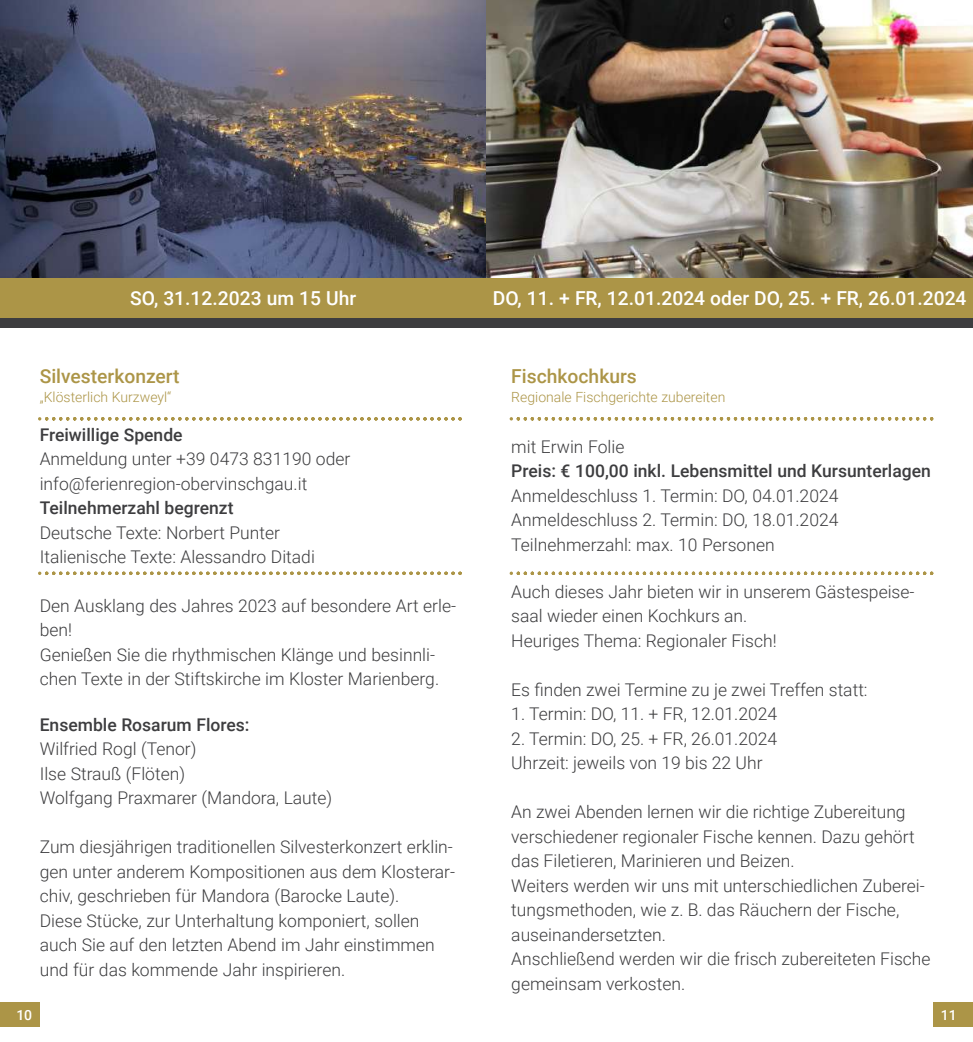
<style>
.page{position:relative;width:973px;height:1042px;background:#fff}
.page>*{position:absolute;margin:0;border:0;box-sizing:border-box;transform-origin:0 0}
.t1{font:500 19.25px "Roboto";color:#fff}
.t2{font:500 19.25px "Roboto";color:#ac9547}
.t3{font:300 17.5px/24.5px "Roboto";color:#3d3d3f}
.t4{font:500 17.5px "Roboto";color:#3d3d3f}
.t5{font:300 14px "Roboto";color:#ac9547}
.t6{font:500 14px "Roboto";color:#fff}
</style>
<div class="page">
<div style="left:486px;top:278px;width:486px;height:39px;background:#ac9547"></div>
<div style="left:0;top:278px;width:486px;height:39px;background:#ac9547"></div>
<div style="left:0;top:317px;width:486px;height:10px;background:#3d3d3f"></div>
<div style="left:486px;top:317px;width:486px;height:10px;background:#3d3d3f"></div>
<svg style="left:40px;top:571px;width:421px;height:4px"></svg>
<svg style="left:511px;top:571px;width:422px;height:4px"></svg>
<svg style="left:40px;top:417px;width:421px;height:3px"></svg>
<svg style="left:511px;top:417px;width:422px;height:3px"></svg>
<img style="left:0;top:0;width:972px;height:278px">
<div style="left:0;top:1002px;width:40px;height:25px;background:#ac9547"></div>
<div style="left:933px;top:1002px;width:39px;height:25px;background:#ac9547"></div>
<p class="t1" style="left:130px;top:290px;width:227px">SO, 31.12.2023 um 15 Uhr</p>
<p class="t2" style="left:40px;top:368px;width:141px">Silvesterkonzert</p>
<p class="t5" style="left:40px;top:391px;width:133px">„Klösterlich Kurzweyl“</p>
<p class="t4" style="left:40px;top:427px;width:144px">Freiwillige Spende</p>
<p class="t3" style="left:40px;top:448px;width:312px">Anmeldung unter +39 0473 831190 oder info@ferienregion-obervinschgau.it</p>
<p class="t4" style="left:40px;top:501px;width:195px">Teilnehmerzahl begrenzt</p>
<p class="t3" style="left:40px;top:522px;width:277px">Deutsche Texte: Norbert Punter<br>Italienische Texte: Alessandro Ditadi</p>
<p class="t3" style="left:40px;top:595px;width:418px">Den Ausklang des Jahres 2023 auf besondere Art erle‐ ben!<br>Genießen Sie die rhythmischen Klänge und besinnli‐ chen Texte in der Stiftskirche im Kloster Marienberg.</p>
<p class="t4" style="left:40px;top:717px;width:211px">Ensemble Rosarum Flores:</p>
<p class="t3" style="left:40px;top:738px;width:294px">Wilfried Rogl (Tenor)<br>Ilse Strauß (Flöten)<br>Wolfgang Praxmarer (Mandora, Laute)</p>
<p class="t3" style="left:40px;top:836px;width:416px">Zum diesjährigen traditionellen Silvesterkonzert erklin‐ gen unter anderem Kompositionen aus dem Klosterar‐ chiv, geschrieben für Mandora (Barocke Laute).<br>Diese Stücke, zur Unterhaltung komponiert, sollen auch Sie auf den letzten Abend im Jahr einstimmen und für das kommende Jahr inspirieren.</p>
<p class="t1" style="left:493px;top:290px;width:475px">DO, 11. + FR, 12.01.2024 oder DO, 25. + FR, 26.01.2024</p>
<p class="t2" style="left:511px;top:368px;width:127px">Fischkochkurs</p>
<p class="t5" style="left:511px;top:391px;width:215px">Regionale Fischgerichte zubereiten</p>
<p class="t3" style="left:511px;top:436px;width:115px">mit Erwin Folie</p>
<p class="t4" style="left:511px;top:464px;width:421px">Preis: € 100,00 inkl. Lebensmittel und Kursunterlagen</p>
<p class="t3" style="left:511px;top:485px;width:328px;text-align:justify">Anmeldeschluss 1. Termin: DO, 04.01.2024<br>Anmeldeschluss 2. Termin: DO, 18.01.2024<br>Teilnehmerzahl: max. 10 Personen</p>
<p class="t3" style="left:511px;top:581px;width:404px">Auch dieses Jahr bieten wir in unserem Gästespeise‐ saal wieder einen Kochkurs an.<br>Heuriges Thema: Regionaler Fisch!</p>
<p class="t3" style="left:511px;top:679px;width:358px">Es finden zwei Termine zu je zwei Treffen statt:</p>
<p class="t3" style="left:511px;top:703px;width:267px">1. Termin: DO, 11. + FR, 12.01.2024</p>
<p class="t3" style="left:511px;top:728px;width:267px">2. Termin: DO, 25. + FR, 26.01.2024<br>Uhrzeit: jeweils von 19 bis 22 Uhr</p>
<p class="t3" style="left:511px;top:801px;width:420px">An zwei Abenden lernen wir die richtige Zubereitung verschiedener regionaler Fische kennen. Dazu gehört das Filetieren, Marinieren und Beizen.<br>Weiters werden wir uns mit unterschiedlichen Zuberei‐ tungsmethoden, wie z. B. das Räuchern der Fische, auseinandersetzten.<br>Anschließend werden wir die frisch zubereiteten Fische gemeinsam verkosten.</p>
<p class="t6" style="left:16px;top:1009px;width:17px">10</p>
<p class="t6" style="left:940px;top:1009px;width:17px">11</p>
</div>
